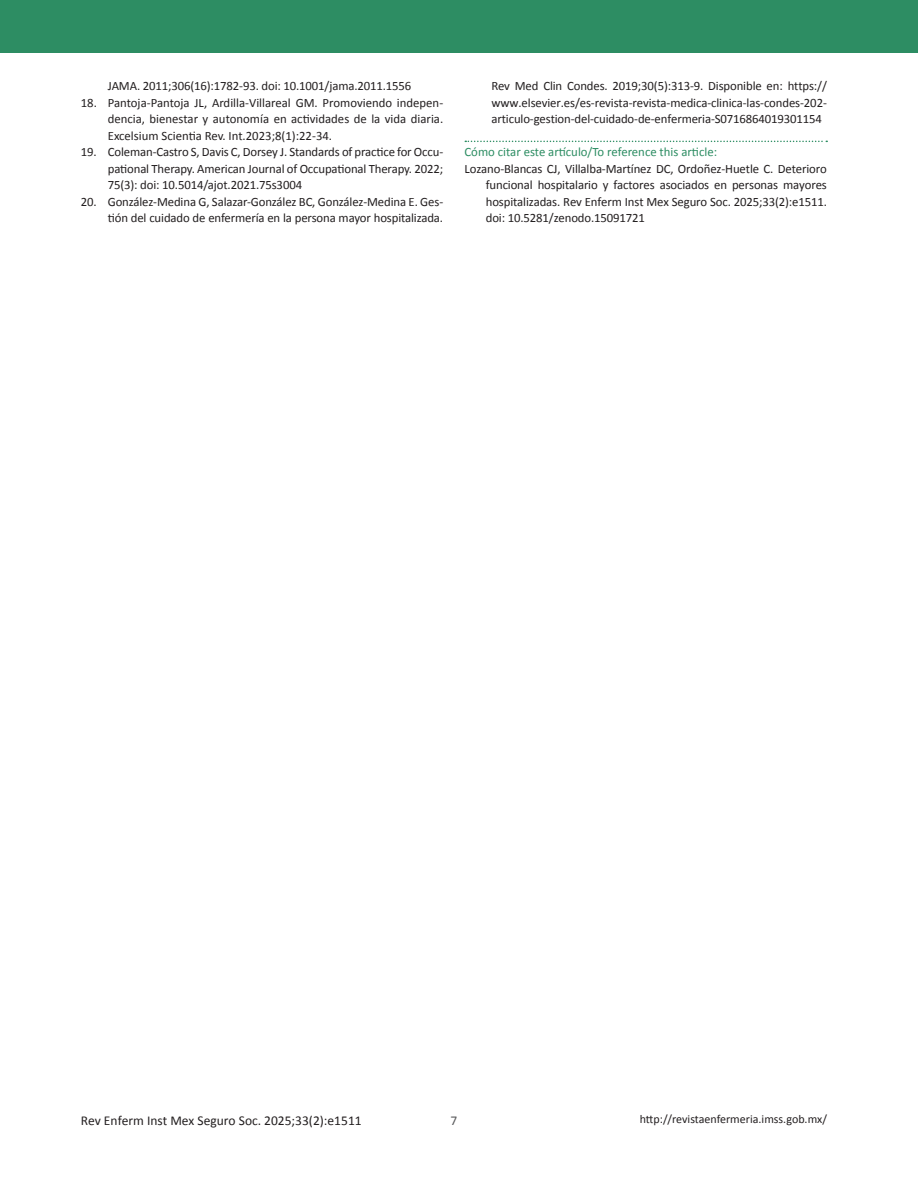
<style>
.page{position:relative;width:918px;height:1188px;background:#fff}
.page>*{position:absolute;margin:0;border:0;box-sizing:border-box;transform-origin:0 0}
.t1{font:13.5px "Calibri";color:#231f20}
.t2{font:13.5px "Calibri";color:#58595b}
.Referencias{font:12.75px/16.5px "Calibri";letter-spacing:-.01em;color:#231f20;text-align:justify}
.Referencias-2{font:12.75px "Calibri";color:#2d8d63}
.t3{font:12px "Calibri";color:#231f20}
</style>
<div class="page">
<div style="left:0;top:0;width:918px;height:53px;background:#2d8d63"></div>
<svg style="left:465px;top:141px;width:362px;height:1px"></svg>
<p class="Referencias" style="left:108px;top:78px;width:305px">JAMA. 2011;306(16):1782-93. doi: 10.1001/jama.2011.1556</p>
<p class="Referencias" style="left:108px;top:94px;width:337px;text-indent:-27px">18. Pantoja-Pantoja JL, Ardilla-Villareal GM. Promoviendo indepen&shy;dencia, bienestar y autonomía en actividades de la vida diaria.<br>Excelsium Scientia Rev. Int.2023;8(1):22-34.</p>
<p class="Referencias" style="left:108px;top:144px;width:337px;text-indent:-27px">19. Coleman-Castro S, Davis C, Dorsey J. Standards of practice for Occu&shy;pational Therapy. American Journal of Occupational Therapy. 2022; 75(3): doi: 10.5014/ajot.2021.75s3004</p>
<p class="Referencias" style="left:81px;top:193px;width:364px;text-align:right">20. González-Medina G, Salazar-González BC, González-Medina E. Ges&shy;tión del cuidado de enfermería en la persona mayor hospitalizada.</p>
<p class="Referencias" style="left:492px;top:78px;width:337px">Rev Med Clin Condes. 2019;30(5):313-9. Disponible en: https:// www.elsevier.es/es-revista-revista-medica-clinica-las-condes-202- articulo-gestion-del-cuidado-de-enfermeria-S0716864019301154</p>
<p class="Referencias-2" style="left:465px;top:144px;width:254px">Cómo citar este artículo/To reference this article:</p>
<p class="Referencias" style="left:486px;top:160px;width:343px;text-indent:-21px">Lozano-Blancas CJ, Villalba-Martínez DC, Ordoñez-Huetle C. Deterioro funcional hospitalario y factores asociados en personas mayores hospitalizadas. Rev Enferm Inst Mex Seguro Soc. 2025;33(2):e1511. doi: 10.5281/zenodo.15091721</p>
<p class="t1" style="left:81px;top:1112px;width:282px">Rev Enferm Inst Mex Seguro Soc. 2025;33(2):e1511</p>
<p class="t2" style="left:450px;top:1112px;width:8px">7</p>
<p class="t3" style="left:640px;top:1112px;width:189px">http://revistaenfermeria.imss.gob.mx/</p>
</div>
